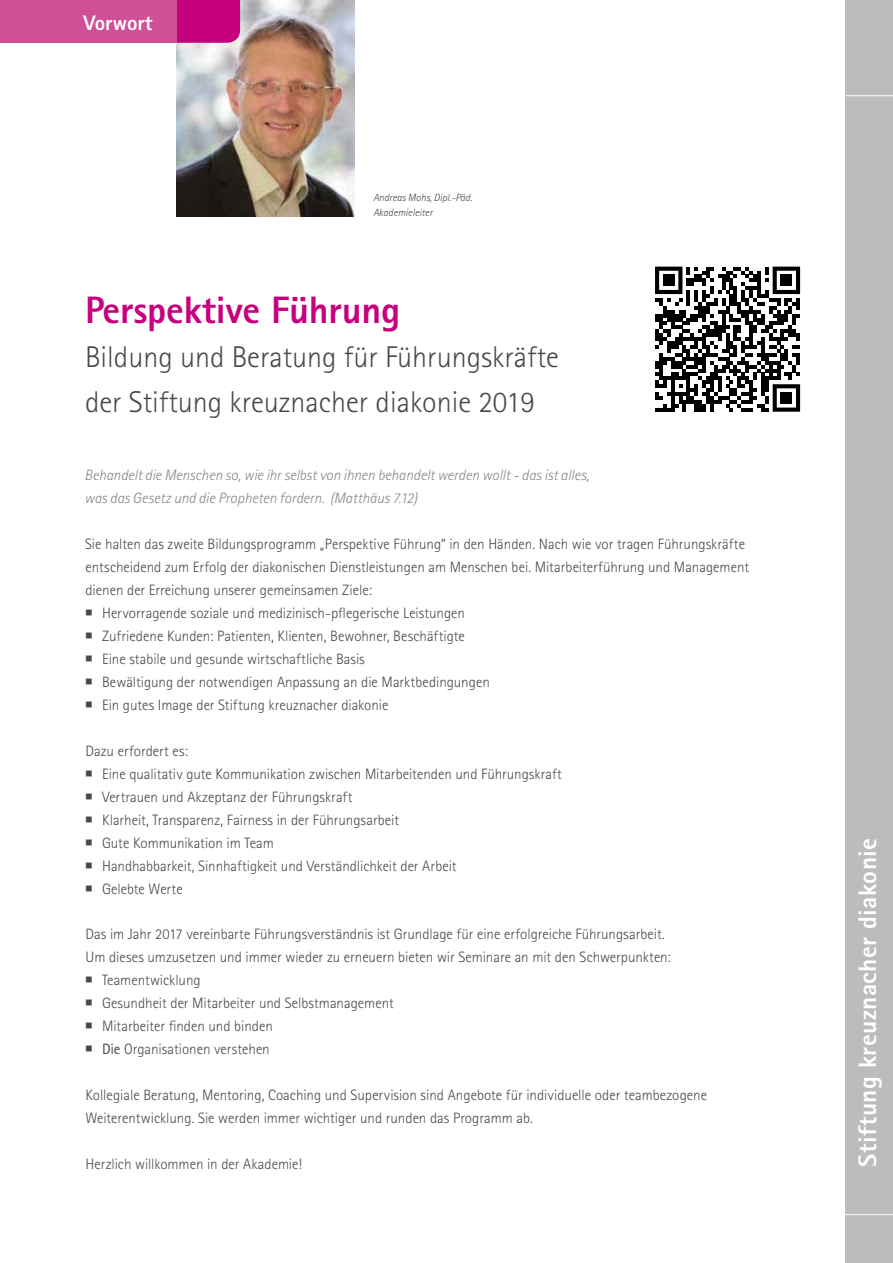
<style>
.page{position:relative;width:893px;height:1263px;background:#fff}
.page>*{position:absolute;margin:0;border:0;box-sizing:border-box;transform-origin:0 0}
.t1{font:800 38.25px "Rotis Sans Serif Pro";letter-spacing:-.005em;color:#c7007e}
.t2{font:300 30px/45px "Rotis Sans Serif Pro";color:#494948}
.t3{font:800 25.5px "Rotis Sans Serif Pro";letter-spacing:.015em;color:#fff}
.t4{font:800 21px "Rotis Sans Serif Pro";color:#fff}
.t5{font:300 15px/23px "Rotis Sans Serif Pro";letter-spacing:-.005em;color:#494948}
.t6{font:italic 300 15px/23px "Rotis Sans Serif Pro";letter-spacing:-.005em;color:#878786}
.t7{font:italic 300 10.5px/15px "Rotis Sans Serif Pro";color:#494948}
.s1{font-weight:400}
</style>
<div class="page">
<img style="left:176px;top:0;width:178px;height:216px">
<div style="left:177px;top:0;width:63px;height:43px;background:#c7007e"></div>
<div style="left:0;top:0;width:177px;height:43px;background:#d14f97"></div>
<div style="left:846px;top:0;width:47px;height:1263px;background:#bbbcbd"></div>
<hr style="left:1px;top:1214px;width:892px;height:1px;background:#fff">
<hr style="left:846px;top:95px;width:47px;height:1px;background:#fff">
<svg style="left:655px;top:267px;width:145px;height:145px"></svg>
<div style="left:780px;top:274px;width:12px;height:12px;background:#000"></div>
<div style="left:663px;top:274px;width:12px;height:12px;background:#000"></div>
<div style="left:780px;top:392px;width:12px;height:12px;background:#000"></div>
<h3 class="t4" style="left:84px;top:10px;width:71px">Vorwort</h3>
<p class="t7" style="left:373px;top:190px;width:100px">Andreas Mohs, Dipl.-Päd.<br>Akademieleiter</p>
<h1 class="t1" style="left:85px;top:285px;width:317px">Perspektive Führung</h1>
<h2 class="t2" style="left:85px;top:335px;width:475px">Bildung und Beratung für Führungskräfte der Stiftung kreuznacher diakonie 2019</h2>
<p class="t6" style="left:85px;top:464px;width:506px">Behandelt die Menschen so, wie ihr selbst von ihnen behandelt werden wollt - das ist alles, was das Gesetz und die Propheten fordern. (Matthäus 7.12)</p>
<p class="t5" style="left:85px;top:533px;width:666px">Sie halten das zweite Bildungsprogramm „Perspektive Führung“ in den Händen. Nach wie vor tragen Führungskräfte entscheidend zum Erfolg der diakonischen Dienstleistungen am Menschen bei. Mitarbeiterführung und Management dienen der Erreichung unserer gemeinsamen Ziele:</p>
<p class="t5" style="left:85px;top:602px;width:382px">○ Hervorragende soziale und medizinisch-pflegerische Leistungen</p>
<p class="t5" style="left:85px;top:624px;width:382px">○ Zufriedene Kunden: Patienten, Klienten, Bewohner, Beschäftigte</p>
<p class="t5" style="left:85px;top:647px;width:282px">○ Eine stabile und gesunde wirtschaftliche Basis</p>
<p class="t5" style="left:85px;top:670px;width:407px">○ Bewältigung der notwendigen Anpassung an die Marktbedingungen</p>
<p class="t5" style="left:85px;top:693px;width:305px">○ Ein gutes Image der Stiftung kreuznacher diakonie</p>
<p class="t5" style="left:86px;top:739px;width:104px">Dazu erfordert es:</p>
<p class="t5" style="left:85px;top:762px;width:479px">○ Eine qualitativ gute Kommunikation zwischen Mitarbeitenden und Führungskraft</p>
<p class="t5" style="left:85px;top:785px;width:269px">○ Vertrauen und Akzeptanz der Führungskraft</p>
<p class="t5" style="left:85px;top:808px;width:316px">○ Klarheit, Transparenz, Fairness in der Führungsarbeit</p>
<p class="t5" style="left:85px;top:831px;width:191px">○ Gute Kommunikation im Team</p>
<p class="t5" style="left:85px;top:854px;width:373px">○ Handhabbarkeit, Sinnhaftigkeit und Verständlichkeit der Arbeit</p>
<p class="t5" style="left:85px;top:877px;width:100px">○ Gelebte Werte</p>
<p class="t5" style="left:86px;top:923px;width:587px">Das im Jahr 2017 vereinbarte Führungsverständnis ist Grundlage für eine erfolgreiche Führungsarbeit.<br>Um dieses umzusetzen und immer wieder zu erneuern bieten wir Seminare an mit den Schwerpunkten:</p>
<p class="t5" style="left:85px;top:969px;width:117px">○ Teamentwicklung</p>
<p class="t5" style="left:85px;top:992px;width:310px">○ Gesundheit der Mitarbeiter und Selbstmanagement</p>
<p class="t5" style="left:85px;top:1015px;width:190px">○ Mitarbeiter finden und binden</p>
<p class="t5" style="left:85px;top:1038px;width:187px">○ <span class="s1">Die</span> Organisationen verstehen</p>
<p class="t5" style="left:85px;top:1084px;width:623px">Kollegiale Beratung, Mentoring, Coaching und Supervision sind Angebote für individuelle oder teambezogene<br>Weiterentwicklung. Sie werden immer wichtiger und runden das Programm ab.</p>
<p class="t5" style="left:86px;top:1153px;width:218px">Herzlich willkommen in der Akademie!</p>
<h3 class="t3" style="left:851px;top:1166px;width:330px;rotate:-90deg">Stiftung kreuznacher diakonie</h3>
</div>
